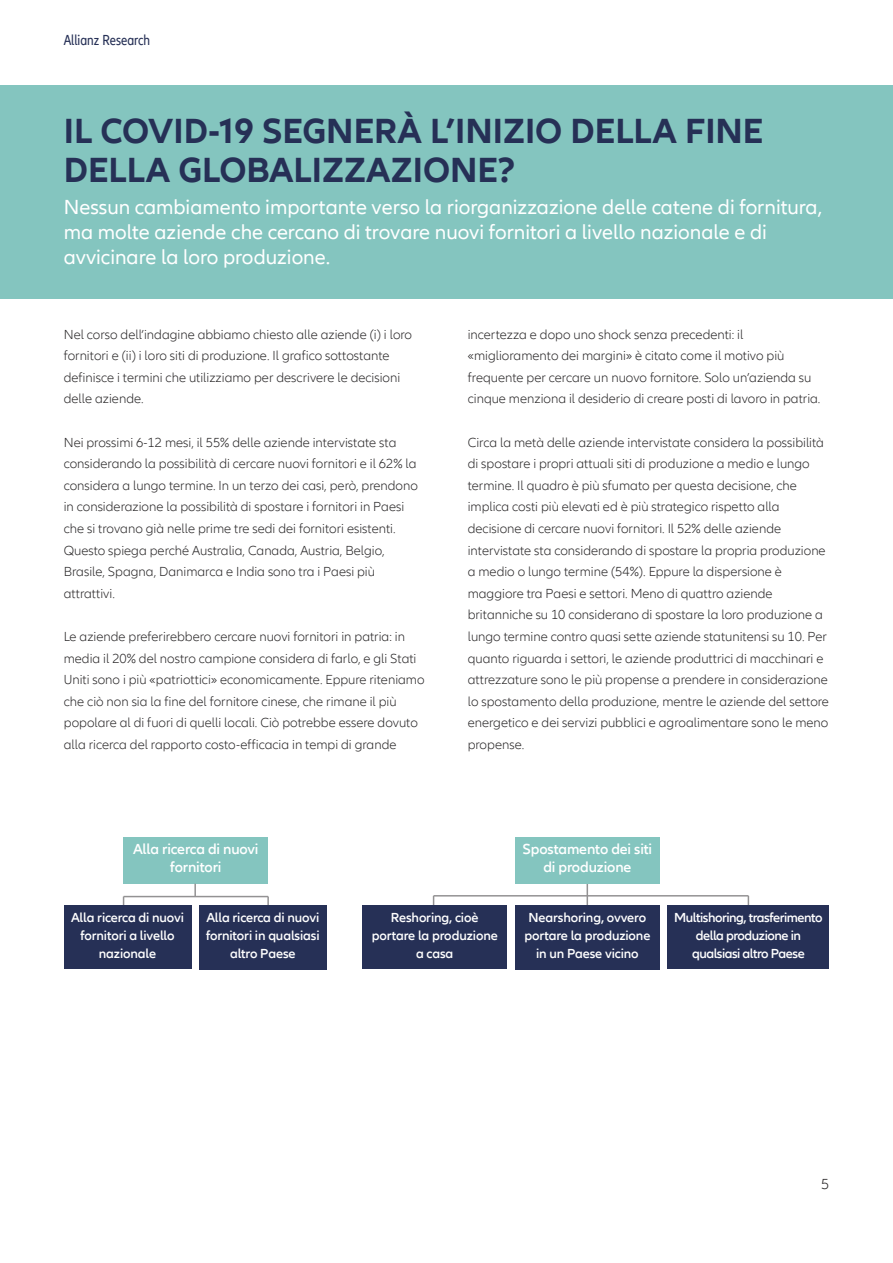
<style>
.page{position:relative;width:893px;height:1263px;background:#fff}
.page>*{position:absolute;margin:0;border:0;box-sizing:border-box;transform-origin:0 0}
.t1{font:700 36px/39px "Allianz Neo";color:#263056}
.t2{font:21px/25.2px "Allianz Neo";color:#fff}
.t3{font:600 15px/18px "Allianz Neo";letter-spacing:-.01em;color:#fff;text-align:center}
.t4{font:condensed 15px "Allianz Neo";color:#263056}
.t5{font:300 15px "Allianz Neo";color:#272526}
.t6{font:300 13.5px/21.6px "Allianz Neo";color:#272526}
.t7{font:600 13.5px/18px "Allianz Neo";letter-spacing:-.01em;color:#fff;text-align:center}
.t8{font:600 13.5px/18px "Allianz Neo";letter-spacing:-.035em;color:#fff;text-align:center}
</style>
<div class="page">
<div style="left:124px;top:837px;width:144px;height:47px;background:#84c5bf"></div>
<hr style="left:124px;top:896px;width:144px;height:1px;background:#939293">
<hr style="left:434px;top:895px;width:314px;height:1px;background:#939293">
<svg style="left:587px;top:884px;width:1px;height:21px"></svg>
<svg style="left:194px;top:884px;width:2px;height:12px"></svg>
<svg style="left:267px;top:896px;width:2px;height:9px"></svg>
<div style="left:64px;top:905px;width:127px;height:64px;background:#263056"></div>
<div style="left:199px;top:905px;width:128px;height:65px;background:#263056"></div>
<div style="left:362px;top:905px;width:145px;height:64px;background:#263056"></div>
<div style="left:515px;top:905px;width:145px;height:64px;background:#263056"></div>
<div style="left:668px;top:905px;width:161px;height:64px;background:#263056"></div>
<div style="left:515px;top:837px;width:145px;height:47px;background:#84c5bf"></div>
<div style="left:0;top:85px;width:893px;height:213px;background:#84c5bf"></div>
<p class="t4" style="left:64px;top:31px;width:88px">Allianz Research</p>
<p class="t1" style="left:64px;top:112px;width:701px">IL COVID-19 SEGNERÀ L’INIZIO DELLA FINE<br>DELLA GLOBALIZZAZIONE?</p>
<p class="t2" style="left:64px;top:194px;width:760px">Nessun cambiamento importante verso la riorganizzazione delle catene di fornitura, ma molte aziende che cercano di trovare nuovi fornitori a livello nazionale e di avvicinare la loro produzione.</p>
<p class="t6" style="left:64px;top:323px;width:350px">Nel corso dell’indagine abbiamo chiesto alle aziende (i) i loro fornitori e (ii) i loro siti di produzione. Il grafico sottostante definisce i termini che utilizziamo per descrivere le decisioni delle aziende.</p>
<p class="t6" style="left:64px;top:431px;width:356px">Nei prossimi 6-12 mesi, il 55% delle aziende intervistate sta considerando la possibilità di cercare nuovi fornitori e il 62% la considera a lungo termine. In un terzo dei casi, però, prendono in considerazione la possibilità di spostare i fornitori in Paesi che si trovano già nelle prime tre sedi dei fornitori esistenti.<br>Questo spiega perché Australia, Canada, Austria, Belgio, Brasile, Spagna, Danimarca e India sono tra i Paesi più attrattivi.</p>
<p class="t6" style="left:64px;top:626px;width:362px">Le aziende preferirebbero cercare nuovi fornitori in patria: in media il 20% del nostro campione considera di farlo, e gli Stati Uniti sono i più «patriottici» economicamente. Eppure riteniamo che ciò non sia la fine del fornitore cinese, che rimane il più popolare al di fuori di quelli locali. Ciò potrebbe essere dovuto alla ricerca del rapporto costo-efficacia in tempi di grande</p>
<p class="t6" style="left:468px;top:323px;width:354px">incertezza e dopo uno shock senza precedenti: il «miglioramento dei margini» è citato come il motivo più frequente per cercare un nuovo fornitore. Solo un’azienda su cinque menziona il desiderio di creare posti di lavoro in patria.</p>
<p class="t6" style="left:468px;top:431px;width:363px">Circa la metà delle aziende intervistate considera la possibilità di spostare i propri attuali siti di produzione a medio e lungo termine. Il quadro è più sfumato per questa decisione, che implica costi più elevati ed è più strategico rispetto alla decisione di cercare nuovi fornitori. Il 52% delle aziende intervistate sta considerando di spostare la propria produzione a medio o lungo termine (54%). Eppure la dispersione è maggiore tra Paesi e settori. Meno di quattro aziende britanniche su 10 considerano di spostare la loro produzione a lungo termine contro quasi sette aziende statunitensi su 10. Per quanto riguarda i settori, le aziende produttrici di macchinari e attrezzature sono le più propense a prendere in considerazione lo spostamento della produzione, mentre le aziende del settore energetico e dei servizi pubblici e agroalimentare sono le meno propense.</p>
<p class="t3" style="left:133px;top:840px;width:127px">Alla ricerca di nuovi fornitori</p>
<p class="t7" style="left:71px;top:908px;width:114px">Alla ricerca di nuovi fornitori a livello nazionale</p>
<p class="t7" style="left:206px;top:908px;width:115px">Alla ricerca di nuovi fornitori in qualsiasi altro Paese</p>
<p class="t7" style="left:372px;top:908px;width:128px">Reshoring, cioè portare la produzione a casa</p>
<p class="t7" style="left:524px;top:908px;width:128px">Nearshoring, ovvero portare la produzione in un Paese vicino</p>
<p class="t8" style="left:674px;top:908px;width:150px">Multishoring, trasferimento della produzione in qualsiasi altro Paese</p>
<p class="t3" style="left:522px;top:840px;width:131px">Spostamento dei siti di produzione</p>
<p class="t5" style="left:821px;top:1175px;width:10px">5</p>
</div>
